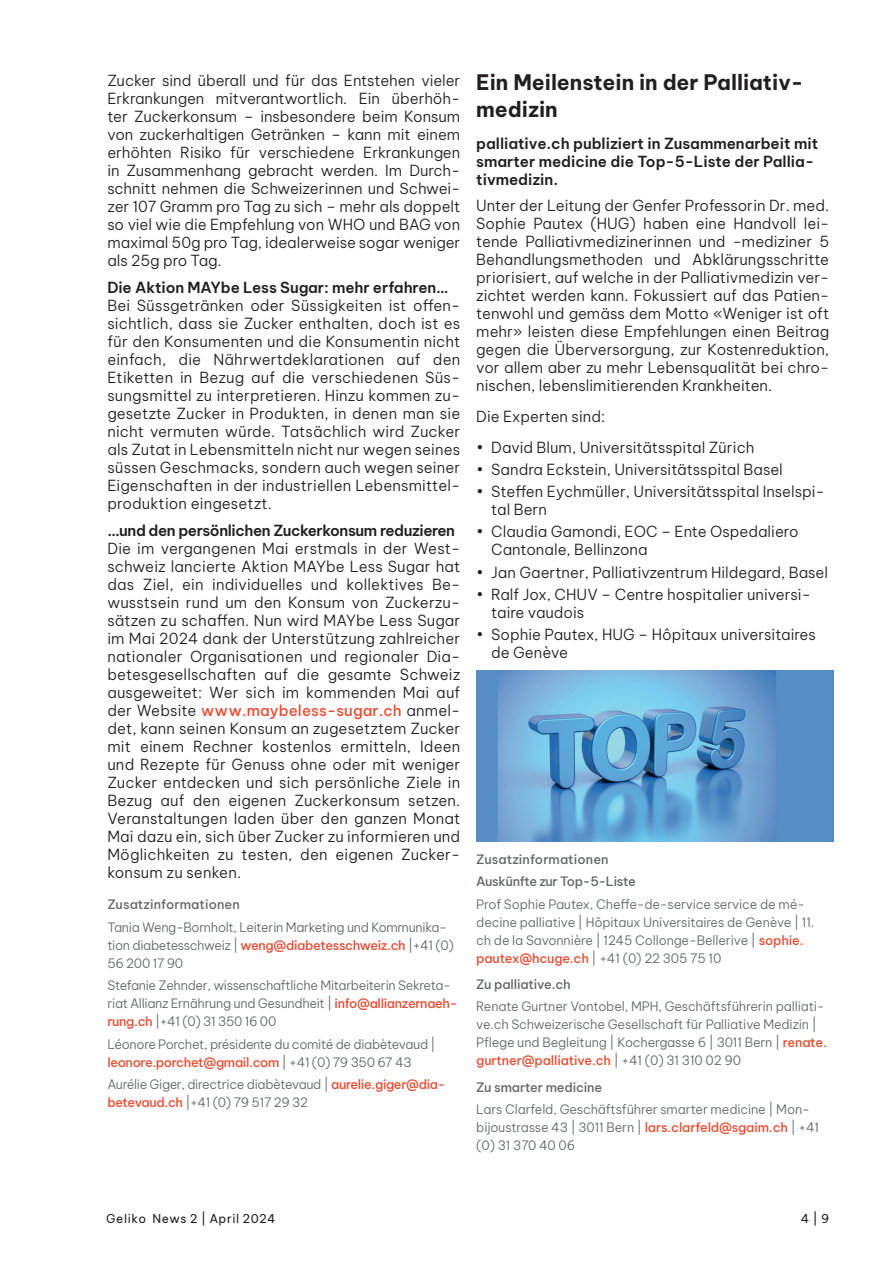
<style>
.page{position:relative;width:893px;height:1263px;background:#fff}
.page>*{position:absolute;margin:0;border:0;box-sizing:border-box;transform-origin:0 0}
.t1{font:700 21px/27px "Be Vietnam Pro";color:#231f20}
.t2{font:300 15px/18px "Be Vietnam Pro";color:#231f20;text-align:justify}
.t3{font:600 15px/18px "Be Vietnam Pro";letter-spacing:-.005em;color:#231f20}
.t4{font:600 15px "Be Vietnam Pro";letter-spacing:-.025em;color:#231f20}
.t5{font:300 12.75px/18px "Be Vietnam Pro";letter-spacing:-.025em;color:#636768}
.t6{font:500 12.75px/22.2px "Be Vietnam Pro";letter-spacing:-.01em;color:#636768}
.t7{font:500 12.75px "Be Vietnam Pro";letter-spacing:.01em;color:#636768}
.t8{font:12px "Be Vietnam Pro";letter-spacing:.045em;color:#231f20}
.s1{font-weight:500;color:#e94c32}
</style>
<div class="page">
<img style="left:476px;top:671px;width:357px;height:171px">
<p class="t2" style="left:107px;top:70px;width:354px">Zucker sind überall und für das Entstehen vieler Erkrankungen mitverantwortlich. Ein überhöh&shy;ter Zuckerkonsum – insbesondere beim Konsum von zuckerhaltigen Getränken – kann mit einem erhöhten Risiko für verschiedene Erkrankungen in Zusammenhang gebracht werden. Im Durch&shy;schnitt nehmen die Schweizerinnen und Schwei&shy;zer 107 Gramm pro Tag zu sich – mehr als doppelt so viel wie die Empfehlung von WHO und BAG von maximal 50g pro Tag, idealerweise sogar weniger als 25g pro Tag.</p>
<p class="t3" style="left:107px;top:276px;width:343px">Die Aktion MAYbe Less Sugar: mehr erfahren…</p>
<p class="t2" style="left:107px;top:295px;width:354px">Bei Süssgetränken oder Süssigkeiten ist offen&shy;sichtlich, dass sie Zucker enthalten, doch ist es für den Konsumenten und die Konsumentin nicht einfach, die Nährwertdeklarationen auf den Etiketten in Bezug auf die verschiedenen Süs&shy;sungsmittel zu interpretieren. Hinzu kommen zu&shy;gesetzte Zucker in Produkten, in denen man sie nicht vermuten würde. Tatsächlich wird Zucker als Zutat in Lebensmitteln nicht nur wegen seines süssen Geschmacks, sondern auch wegen seiner Eigenschaften in der industriellen Lebensmittel&shy;produktion eingesetzt.</p>
<p class="t4" style="left:107px;top:517px;width:349px">…und den persönlichen Zuckerkonsum reduzieren</p>
<p class="t2" style="left:107px;top:538px;width:354px">Die im vergangenen Mai erstmals in der West&shy;schweiz lancierte Aktion MAYbe Less Sugar hat das Ziel, ein individuelles und kollektives Be&shy;wusstsein rund um den Konsum von Zuckerzu&shy;sätzen zu schaffen. Nun wird MAYbe Less Sugar im Mai 2024 dank der Unterstützung zahlreicher nationaler Organisationen und regionaler Dia&shy;betesgesellschaften auf die gesamte Schweiz ausgeweitet: Wer sich im kommenden Mai auf der Website <span class="s1">www.maybeless-sugar.ch</span> anmel&shy;det, kann seinen Konsum an zugesetztem Zucker mit einem Rechner kostenlos ermitteln, Ideen und Rezepte für Genuss ohne oder mit weniger Zucker entdecken und sich persönliche Ziele in Bezug auf den eigenen Zuckerkonsum setzen.<br>Veranstaltungen laden über den ganzen Monat Mai dazu ein, sich über Zucker zu informieren und Möglichkeiten zu testen, den eigenen Zucker&shy;konsum zu senken.</p>
<p class="t7" style="left:107px;top:894px;width:134px">Zusatzinformationen</p>
<p class="t5" style="left:107px;top:917px;width:348px">Tania Weng-Bornholt, Leiterin Marketing und Kommunika&shy;tion diabetesschweiz | <span class="s1">weng@diabetesschweiz.ch</span> |+41 (0)<br>56 200 17 90</p>
<p class="t5" style="left:107px;top:975px;width:352px">Stefanie Zehnder, wissenschaftliche Mitarbeiterin Sekreta&shy;riat Allianz Ernährung und Gesundheit | <span class="s1">info@allianzernaeh&shy;rung.ch</span> |+41 (0) 31 350 16 00</p>
<p class="t5" style="left:107px;top:1034px;width:330px">Léonore Porchet, présidente du comité de diabètevaud | <span class="s1">leonore.porchet@gmail.com</span> | +41 (0) 79 350 67 43</p>
<p class="t5" style="left:107px;top:1074px;width:340px">Aurélie Giger, directrice diabètevaud | <span class="s1">aurelie.giger@dia&shy;betevaud.ch</span> |+41 (0) 79 517 29 32</p>
<h1 class="t1" style="left:476px;top:66px;width:329px">Ein Meilenstein in der Palliativ&shy;medizin</h1>
<p class="t3" style="left:476px;top:132px;width:343px">palliative.ch publiziert in Zusammenarbeit mit smarter medicine die Top-5-Liste der Pallia&shy;tivmedizin.</p>
<p class="t2" style="left:476px;top:195px;width:354px">Unter der Leitung der Genfer Professorin Dr. med.<br>Sophie Pautex (HUG) haben eine Handvoll lei&shy;tende Palliativmedizinerinnen und -mediziner 5<br>Behandlungsmethoden und Abklärungsschritte priorisiert, auf welche in der Palliativmedizin ver&shy;zichtet werden kann. Fokussiert auf das Patien&shy;tenwohl und gemäss dem Motto «Weniger ist oft mehr» leisten diese Empfehlungen einen Beitrag gegen die Überversorgung, zur Kostenreduktion, vor allem aber zu mehr Lebensqualität bei chro&shy;nischen, lebenslimitierenden Krankheiten.</p>
<p class="t2" style="left:476px;top:406px;width:130px">Die Experten sind:</p>
<p class="t2" style="left:476px;top:437px;width:280px">• David Blum, Universitätsspital Zürich</p>
<p class="t2" style="left:476px;top:459px;width:308px">• Sandra Eckstein, Universitätsspital Basel</p>
<p class="t2" style="left:491px;top:481px;width:335px;text-indent:-15px">• Steffen Eychmüller, Universitätsspital Inselspi&shy;tal Bern</p>
<p class="t2" style="left:491px;top:521px;width:309px;text-indent:-15px">• Claudia Gamondi, EOC – Ente Ospedaliero<br>Cantonale, Bellinzona</p>
<p class="t2" style="left:476px;top:562px;width:353px">• Jan Gaertner, Palliativzentrum Hildegard, Basel</p>
<p class="t2" style="left:491px;top:584px;width:321px;text-indent:-15px">• Ralf Jox, CHUV – Centre hospitalier universi&shy;taire vaudois</p>
<p class="t2" style="left:491px;top:624px;width:326px;text-indent:-15px">• Sophie Pautex, HUG – Hôpitaux universitaires de Genève</p>
<p class="t6" style="left:476px;top:847px;width:161px">Zusatzinformationen<br>Auskünfte zur Top-5-Liste</p>
<p class="t5" style="left:476px;top:894px;width:340px">Prof Sophie Pautex, Cheffe-de-service service de mé&shy;decine palliative | Hôpitaux Universitaires de Genève | 11. ch de la Savonnière | 1245 Collonge-Bellerive | <span class="s1">sophie. pautex@hcuge.ch</span> | +41 (0) 22 305 75 10</p>
<p class="t6" style="left:476px;top:972px;width:96px">Zu palliative.ch</p>
<p class="t5" style="left:476px;top:996px;width:352px">Renate Gurtner Vontobel, MPH, Geschäftsführerin palliati&shy;ve.ch Schweizerische Gesellschaft für Palliative Medizin | Pflege und Begleitung | Kochergasse 6 | 3011 Bern | <span class="s1">renate. gurtner@palliative.ch</span> | +41 (0) 31 310 02 90</p>
<p class="t6" style="left:476px;top:1075px;width:127px">Zu smarter medicine</p>
<p class="t5" style="left:476px;top:1099px;width:344px">Lars Clarfeld, Geschäftsführer smarter medicine | Mon&shy;bijoustrasse 43 | 3011 Bern | <span class="s1">lars.clarfeld@sgaim.ch</span> | +41 (0) 31 370 40 06</p>
<p class="t8" style="left:106px;top:1208px;width:171px">Geliko News 2 | April 2024</p>
<p class="t8" style="left:801px;top:1208px;width:30px">4 | 9</p>
</div>
